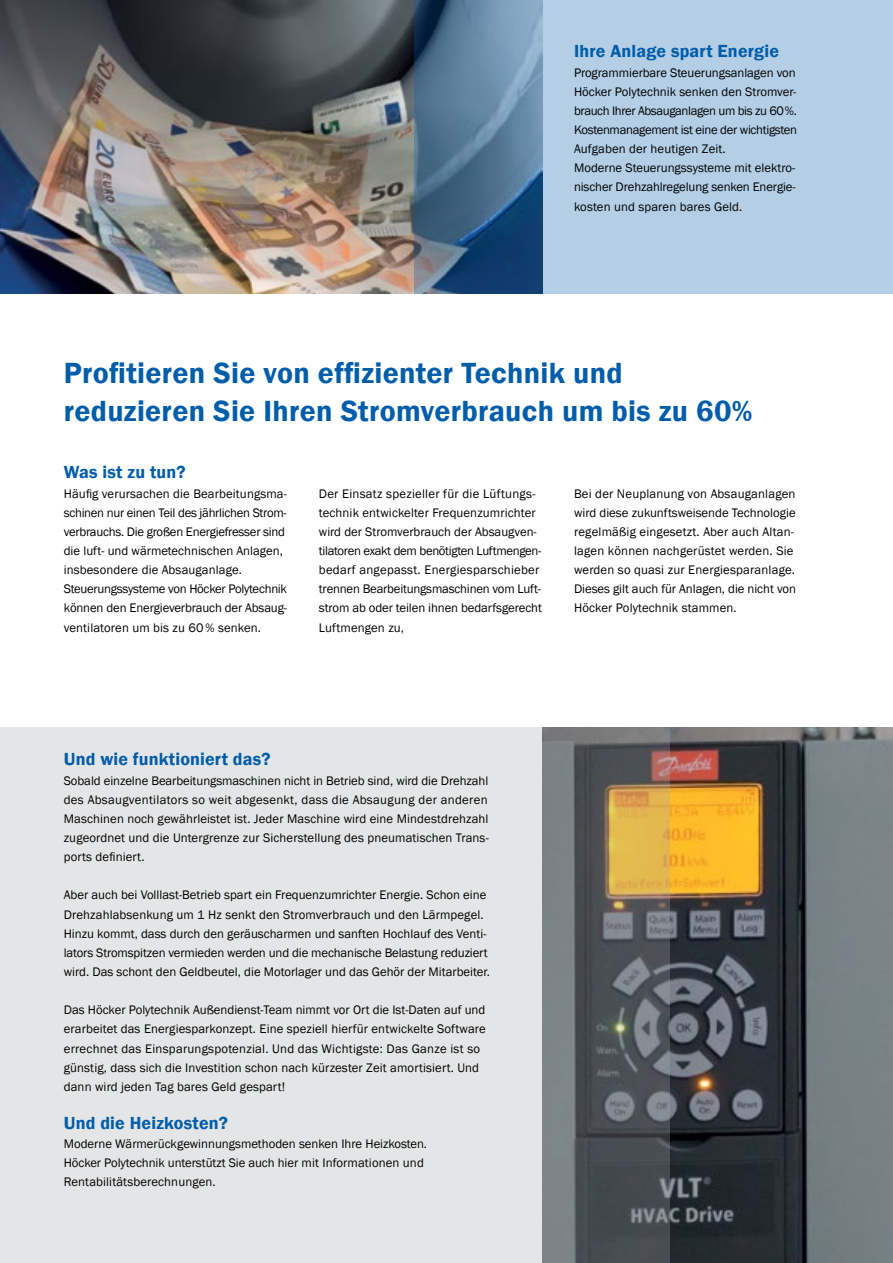
<style>
.page{position:relative;width:893px;height:1263px;background:#fff}
.page>*{position:absolute;margin:0;border:0;box-sizing:border-box;transform-origin:0 0}
.t1{font:600 30px/38.2px "Franklin Gothic";letter-spacing:.01em;color:#005daa}
.t2{font:600 18px "Franklin Gothic";letter-spacing:.01em;color:#005daa}
.t3{font:12.75px/19.2px "Franklin Gothic";color:#000}
</style>
<div class="page">
<img style="left:670px;top:727px;width:223px;height:536px">
<img style="left:0;top:0;width:415px;height:293px">
<svg style="left:415px;top:0;width:478px;height:293px;background:#97b4cd"></svg>
<svg style="left:0;top:727px;width:670px;height:536px;background:#cccdcd"></svg>
<h2 class="t2" style="left:574px;top:40px;width:206px">Ihre Anlage spart Energie</h2>
<p class="t3" style="left:574px;top:63px;width:225px">Programmierbare Steuerungsanlagen von Höcker Polytechnik senken den Stromver&shy;brauch Ihrer Absauganlagen um bis zu 60%.<br>Kostenmanagement ist eine der wichtigsten Aufgaben der heutigen Zeit.<br>Moderne Steuerungssysteme mit elektro&shy;nischer Drehzahlregelung senken Energie&shy;kosten und sparen bares Geld.</p>
<h1 class="t1" style="left:64px;top:354px;width:690px">Profitieren Sie von effizienter Technik und reduzieren Sie Ihren Stromverbrauch um bis zu 60%</h1>
<h2 class="t2" style="left:64px;top:461px;width:123px">Was ist zu tun?</h2>
<p class="t3" style="left:64px;top:484px;width:225px">Häufig verursachen die Bearbeitungsma&shy;schinen nur einen Teil des jährlichen Strom&shy;verbrauchs. Die großen Energiefresser sind die luft- und wärmetechnischen Anlagen, insbesondere die Absauganlage.<br>Steuerungssysteme von Höcker Polytechnik können den Energieverbrauch der Absaug&shy;ventilatoren um bis zu 60 % senken.</p>
<p class="t3" style="left:319px;top:484px;width:225px">Der Einsatz spezieller für die Lüftungs&shy;technik entwickelter Frequenzumrichter wird der Stromverbrauch der Absaugven&shy;tilatoren exakt dem benötigten Luftmengen&shy;bedarf angepasst. Energiesparschieber trennen Bearbeitungsmaschinen vom Luft&shy;strom ab oder teilen ihnen bedarfsgerecht Luftmengen zu,</p>
<p class="t3" style="left:574px;top:484px;width:223px">Bei der Neuplanung von Absauganlagen wird diese zukunftsweisende Technologie regelmäßig eingesetzt. Aber auch Altan&shy;lagen können nachgerüstet werden. Sie werden so quasi zur Energiesparanlage.<br>Dieses gilt auch für Anlagen, die nicht von Höcker Polytechnik stammen.</p>
<h2 class="t2" style="left:64px;top:748px;width:208px">Und wie funktioniert das?</h2>
<p class="t3" style="left:64px;top:771px;width:427px;text-align:justify">Sobald einzelne Bearbeitungsmaschinen nicht in Betrieb sind, wird die Drehzahl des Absaugventilators so weit abgesenkt, dass die Absaugung der anderen Maschinen noch gewährleistet ist. Jeder Maschine wird eine Mindestdrehzahl zugeordnet und die Untergrenze zur Sicherstellung des pneumatischen Trans&shy;ports definiert.</p>
<p class="t3" style="left:64px;top:886px;width:428px">Aber auch bei Volllast-Betrieb spart ein Frequenzumrichter Energie. Schon eine Drehzahlabsenkung um 1 Hz senkt den Stromverbrauch und den Lärmpegel.<br>Hinzu kommt, dass durch den geräuscharmen und sanften Hochlauf des Venti&shy;lators Stromspitzen vermieden werden und die mechanische Belastung reduziert wird. Das schont den Geldbeutel, die Motorlager und das Gehör der Mitarbeiter.</p>
<p class="t3" style="left:64px;top:1001px;width:424px">Das Höcker Polytechnik Außendienst-Team nimmt vor Ort die Ist-Daten auf und erarbeitet das Energiesparkonzept. Eine speziell hierfür entwickelte Software errechnet das Einsparungspotenzial. Und das Wichtigste: Das Ganze ist so günstig, dass sich die Investition schon nach kürzester Zeit amortisiert. Und dann wird jeden Tag bares Geld gespart!</p>
<h2 class="t2" style="left:64px;top:1112px;width:166px">Und die Heizkosten?</h2>
<p class="t3" style="left:64px;top:1134px;width:365px">Moderne Wärmerückgewinnungsmethoden senken Ihre Heizkosten.<br>Höcker Polytechnik unterstützt Sie auch hier mit Informationen und<br>Rentabilitätsberechnungen.</p>
</div>
